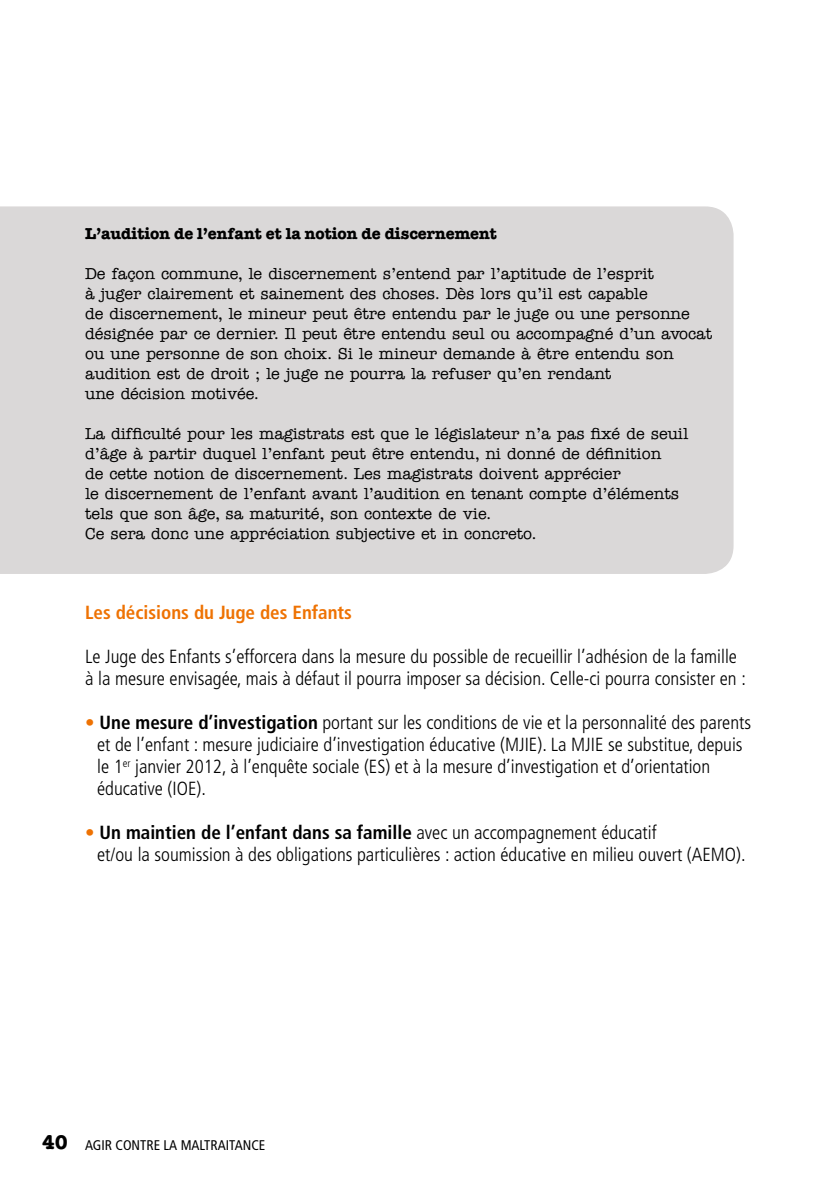
<style>
.page{position:relative;width:840px;height:1191px;background:#fff}
.page>*{position:absolute;margin:0;border:0;box-sizing:border-box;transform-origin:0 0}
.t1{font:300 condensed 19px/22px "Frutiger";color:#000}
.t2{font:700 condensed 19px "Frutiger";color:#ee7203}
.t3{font:500 16px/20px "American Typewriter";color:#000}
.t4{font:700 16px "American Typewriter";color:#000}
.t5{font:condensed 14px "Frutiger";color:#000}
.s1{font-weight:700;color:#ee7203}
.s2{font-weight:700}
.s3{font-family:"American Typewriter";font-weight:700;font-stretch:normal;font-size:20px}
</style>
<div class="page">
<div style="left:0;top:206px;width:733px;height:368px;background:#dad8d8"></div>
<p class="t4" style="left:85px;top:224px;width:413px">L’audition de l’enfant et la notion de discernement</p>
<p class="t3" style="left:85px;top:264px;width:628px">De façon commune, le discernement s’entend par l’aptitude de l’esprit<br>à juger clairement et sainement des choses. Dès lors qu’il est capable<br>de discernement, le mineur peut être entendu par le juge ou une personne désignée par ce dernier. Il peut être entendu seul ou accompagné d’un avocat ou une personne de son choix. Si le mineur demande à être entendu son audition est de droit ; le juge ne pourra la refuser qu’en rendant<br>une décision motivée.</p>
<p class="t3" style="left:85px;top:424px;width:604px">La difficulté pour les magistrats est que le législateur n’a pas fixé de seuil d’âge à partir duquel l’enfant peut être entendu, ni donné de définition<br>de cette notion de discernement. Les magistrats doivent apprécier<br>le discernement de l’enfant avant l’audition en tenant compte d’éléments tels que son âge, sa maturité, son contexte de vie.<br>Ce sera donc une appréciation subjective et in concreto.</p>
<p class="t2" style="left:85px;top:601px;width:268px">Les décisions du Juge des Enfants</p>
<p class="t1" style="left:85px;top:645px;width:662px">Le Juge des Enfants s’efforcera dans la mesure du possible de recueillir l’adhésion de la famille à la mesure envisagée, mais à défaut il pourra imposer sa décision. Celle-ci pourra consister en :</p>
<p class="t1" style="left:97px;top:711px;width:655px;text-indent:-12px"><span class="s1">•</span> <span class="s2">Une mesure d’investigation</span> portant sur les conditions de vie et la personnalité des parents et de l’enfant : mesure judiciaire d’investigation éducative (MJIE). La MJIE se substitue, depuis le 1<sup>er</sup> janvier 2012, à l’enquête sociale (ES) et à la mesure d’investigation et d’orientation éducative (IOE).</p>
<p class="t1" style="left:97px;top:821px;width:649px;text-indent:-12px"><span class="s1">•</span> <span class="s2">Un maintien de l’enfant dans sa famille</span> avec un accompagnement éducatif<br>et/ou la soumission à des obligations particulières : action éducative en milieu ouvert (AEMO).</p>
<p class="t5" style="left:42px;top:1137px;width:225px"><span class="s3">40</span> AGIR CONTRE LA MALTRAITANCE</p>
</div>
